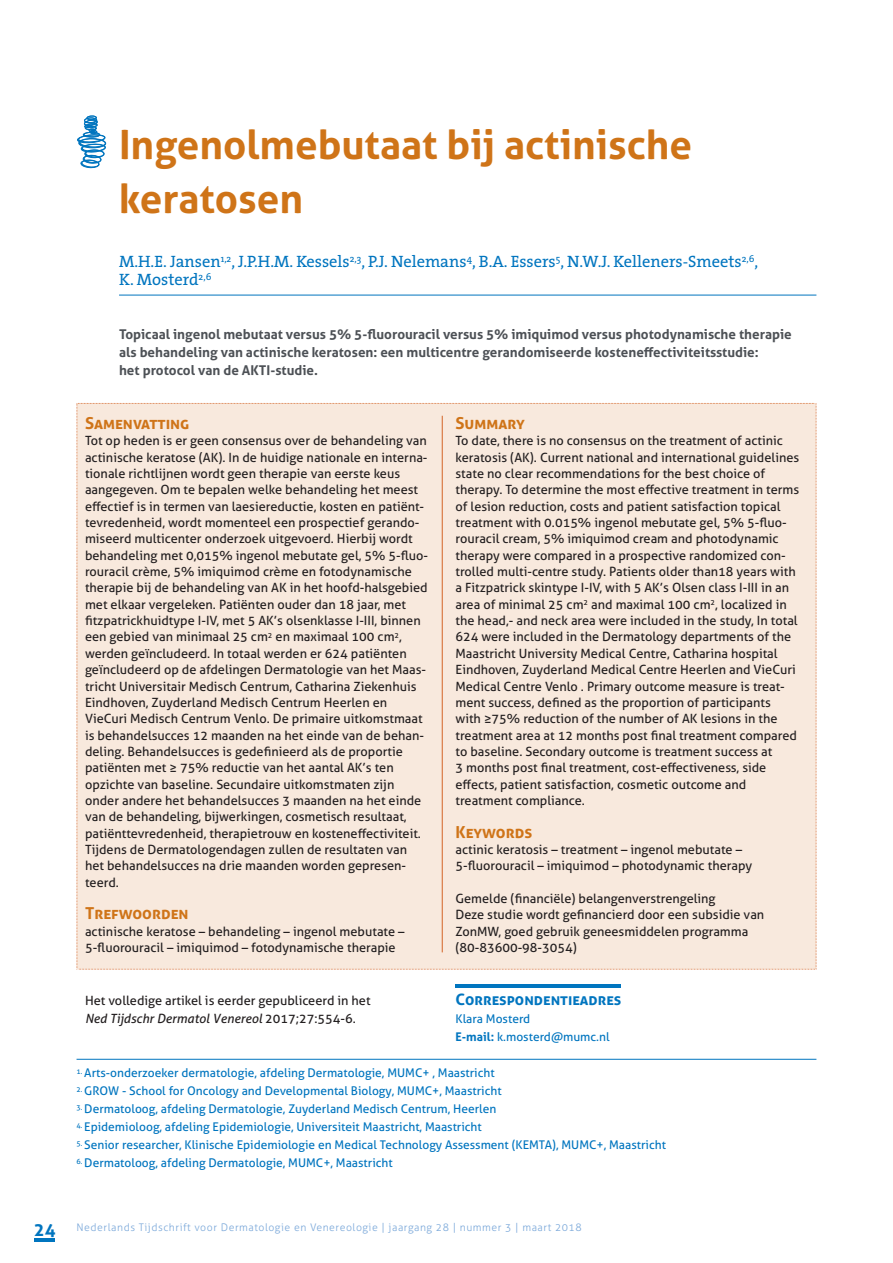
<style>
.page{position:relative;width:893px;height:1263px;background:#fff}
.page>*{position:absolute;margin:0;border:0;box-sizing:border-box;transform-origin:0 0}
.t1{font:700 40.35px/54px "Aller";color:#cf7418}
.t2{font:16.5px/18px "The Serif";color:#0075bf}
.t3{font:700 16.5px "Aller";color:#cf7418}
.t4{font:700 15.75px "Aller";color:#0075bf}
.t5{font:700 13.5px/18px "Aller";color:#4d5156}
.t6{font:12.75px/16.4px "Aller";color:#231f20}
.t7{font:12px/18px "Aller";color:#0075bf}
.t8{font:300 10.5px "Aller";letter-spacing:.05em;color:#7ca9da}
.s1{font-style:italic}
.s2{font-weight:700}
.s3{font-weight:700;font-size:18px;color:#0075bf}
</style>
<div class="page">
<div style="left:77px;top:403px;width:740px;height:567px;background:#f8e9dd"></div>
<hr style="left:442px;top:416px;width:1px;height:536px;background:#d36427">
<hr style="left:119px;top:295px;width:697px;height:1px;background:#0075bf">
<svg style="left:77px;top:116px;width:29px;height:52px"></svg>
<div style="left:87px;top:116px;width:10px;height:4px;border:1px solid #0075bf;border-radius:50%"></div>
<div style="left:85px;top:126px;width:12px;height:4px;border:1px solid #0075bf;border-radius:50%"></div>
<hr style="left:77px;top:1059px;width:739px;height:1px;background:#0075bf">
<hr style="left:455px;top:984px;width:166px;height:3px;background:#0075bf">
<hr style="left:34px;top:1238px;width:21px;height:3px;background:#0075bf">
<h1 class="t1" style="left:119px;top:122px;width:575px">Ingenolmebutaat bij actinische keratosen</h1>
<p class="t2" style="left:119px;top:254px;width:641px">M.H.E. Jansen<sup>1,2</sup>, J.P.H.M. Kessels<sup>2,3</sup>, P.J. Nelemans<sup>4</sup>, B.A. Essers<sup>5</sup>, N.W.J. Kelleners-Smeets<sup>2,6</sup>,<br>K. Mosterd<sup>2,6</sup></p>
<p class="t5" style="left:119px;top:327px;width:674px">Topicaal ingenol mebutaat versus 5% 5-fluorouracil versus 5% imiquimod versus photodynamische therapie als behandeling van actinische keratosen: een multicentre gerandomiseerde kosteneffectiviteitsstudie:<br>het protocol van de AKTI-studie.</p>
<p class="t3" style="left:85px;top:417px;width:106px">Samenvatting</p>
<p class="t6" style="left:85px;top:434px;width:345px">Tot op heden is er geen consensus over de behandeling van actinische keratose (AK). In de huidige nationale en interna&shy;tionale richtlijnen wordt geen therapie van eerste keus aangegeven. Om te bepalen welke behandeling het meest effectief is in termen van laesiereductie, kosten en patiënt&shy;tevredenheid, wordt momenteel een prospectief gerando&shy;miseerd multicenter onderzoek uitgevoerd. Hierbij wordt behandeling met 0,015% ingenol mebutate gel, 5% 5-fluo&shy;rouracil crème, 5% imiquimod crème en fotodynamische therapie bij de behandeling van AK in het hoofd-halsgebied met elkaar vergeleken. Patiënten ouder dan 18 jaar, met fitzpatrickhuidtype I-IV, met 5 AK’s olsenklasse I-III, binnen een gebied van minimaal 25 cm<sup>2</sup> en maximaal 100 cm<sup>2</sup>, werden geïncludeerd. In totaal werden er 624 patiënten geïncludeerd op de afdelingen Dermatologie van het Maas&shy;tricht Universitair Medisch Centrum, Catharina Ziekenhuis Eindhoven, Zuyderland Medisch Centrum Heerlen en VieCuri Medisch Centrum Venlo. De primaire uitkomstmaat is behandelsucces 12 maanden na het einde van de behan&shy;deling. Behandelsucces is gedefinieerd als de proportie patiënten met ≥ 75% reductie van het aantal AK’s ten opzichte van baseline. Secundaire uitkomstmaten zijn onder andere het behandelsucces 3 maanden na het einde van de behandeling, bijwerkingen, cosmetisch resultaat, patiënttevredenheid, therapietrouw en kosteneffectiviteit.<br>Tijdens de Dermatologendagen zullen de resultaten van het behandelsucces na drie maanden worden gepresen&shy;teerd.</p>
<p class="t3" style="left:85px;top:907px;width:105px">Trefwoorden</p>
<p class="t6" style="left:85px;top:924px;width:321px">actinische keratose – behandeling – ingenol mebutate –<br>5-fluorouracil – imiquimod – fotodynamische therapie</p>
<p class="t3" style="left:455px;top:417px;width:71px">Summary</p>
<p class="t6" style="left:455px;top:434px;width:345px">To date, there is no consensus on the treatment of actinic keratosis (AK). Current national and international guidelines state no clear recommendations for the best choice of therapy. To determine the most effective treatment in terms of lesion reduction, costs and patient satisfaction topical treatment with 0.015% ingenol mebutate gel, 5% 5-fluo&shy;rouracil cream, 5% imiquimod cream and photodynamic therapy were compared in a prospective randomized con&shy;trolled multi-centre study. Patients older than18 years with a Fitzpatrick skintype I-IV, with 5 AK’s Olsen class I-III in an area of minimal 25 cm<sup>2</sup> and maximal 100 cm<sup>2</sup>, localized in the head,- and neck area were included in the study, In total 624 were included in the Dermatology departments of the Maastricht University Medical Centre, Catharina hospital Eindhoven, Zuyderland Medical Centre Heerlen and VieCuri Medical Centre Venlo . Primary outcome measure is treat&shy;ment success, defined as the proportion of participants with ≥75% reduction of the number of AK lesions in the treatment area at 12 months post final treatment compared to baseline. Secondary outcome is treatment success at<br>3 months post final treatment, cost-effectiveness, side effects, patient satisfaction, cosmetic outcome and treatment compliance.</p>
<p class="t3" style="left:455px;top:825px;width:78px">Keywords</p>
<p class="t6" style="left:455px;top:843px;width:298px">actinic keratosis – treatment – ingenol mebutate –<br>5-fluorouracil – imiquimod – photodynamic therapy</p>
<p class="t6" style="left:455px;top:892px;width:310px">Gemelde (financiële) belangenverstrengeling<br>Deze studie wordt gefinancierd door een subsidie van ZonMW, goed gebruik geneesmiddelen programma (80-83600-98-3054)</p>
<p class="t6" style="left:85px;top:993px;width:287px;line-height:18px">Het volledige artikel is eerder gepubliceerd in het<br><span class="s1">Ned Tijdschr Dermatol Venereol</span> 2017;27:554-6.</p>
<p class="t4" style="left:455px;top:993px;width:167px">Correspondentieadres</p>
<p class="t7" style="left:455px;top:1011px;width:156px">Klara Mosterd<br><span class="s2">E-mail:</span> k.mosterd@mumc.nl</p>
<p class="t7" style="left:77px;top:1065px;width:420px"><sup>1.</sup> Arts-onderzoeker dermatologie, afdeling Dermatologie, MUMC+ , Maastricht</p>
<p class="t7" style="left:77px;top:1083px;width:427px"><sup>2.</sup> GROW - School for Oncology and Developmental Biology, MUMC+, Maastricht</p>
<p class="t7" style="left:77px;top:1101px;width:421px"><sup>3.</sup> Dermatoloog, afdeling Dermatologie, Zuyderland Medisch Centrum, Heerlen</p>
<p class="t7" style="left:77px;top:1119px;width:407px"><sup>4.</sup> Epidemioloog, afdeling Epidemiologie, Universiteit Maastricht, Maastricht</p>
<p class="t7" style="left:77px;top:1137px;width:591px"><sup>5.</sup> Senior researcher, Klinische Epidemiologie en Medical Technology Assessment (KEMTA), MUMC+, Maastricht</p>
<p class="t7" style="left:77px;top:1155px;width:318px"><sup>6.</sup> Dermatoloog, afdeling Dermatologie, MUMC+, Maastricht</p>
<p class="t8" style="left:34px;top:1223px;width:549px"><span class="s3">24</span> Nederlands Tijdschrift voor Dermatologie en Venereologie | jaargang 28 | nummer 3 | maart 2018</p>
</div>
